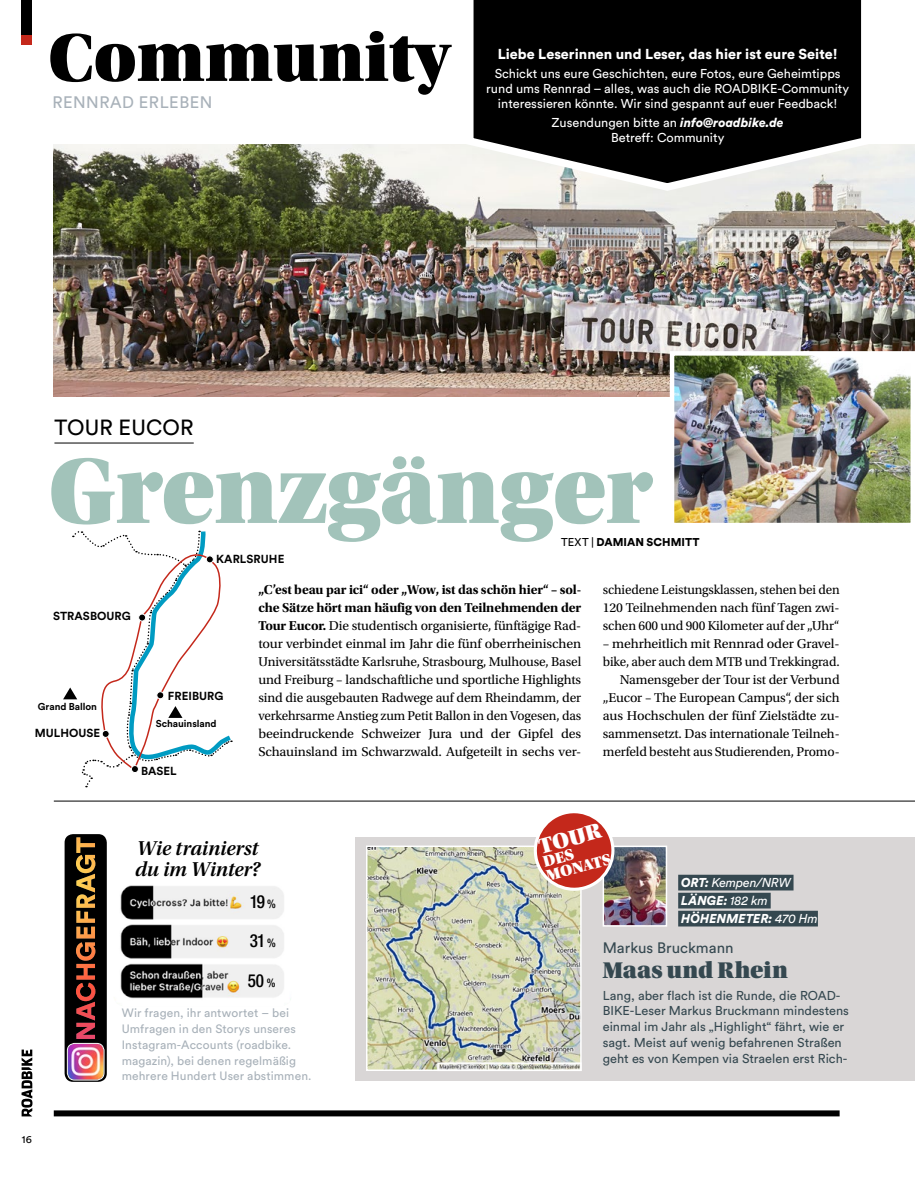
<style>
.page{position:relative;width:915px;height:1191px;background:#fff}
.page>*{position:absolute;margin:0;border:0;box-sizing:border-box;transform-origin:0 0}
.t1{font:97.65px "Utopia Std Black Headline";letter-spacing:-.005em;color:#a2c3ba}
.t2{font:71.25px "Utopia Std Black Headline";color:#000}
.t3{font:24px "Utopia Std Black Headline";letter-spacing:.005em;color:#354850}
.t4{font:22.8px "Utopia Std Black Headline";color:#fff}
.t5{font:21.75px "Circular Std";letter-spacing:.01em;color:#000}
.t6{font:21px/21px "Utopia Std Semibold Subh It";letter-spacing:-.005em;color:#000}
.t7{font:500 condensed 18px/39.3px "Helvetica Neue LT Com";color:#000;text-align:justify;scale:.95 1}
.t8{font:16.5px "Circular Std";letter-spacing:.03em;color:#a8b1b9}
.t9{font:16.5px/14px "Utopia Std Black Headline";color:#fff}
.t10{font:15px "Circular Std";color:#354850}
.t11{font:900 14.25px "Circular Std";color:#fff}
.t12{font:13.5px/18px "Utopia Std";letter-spacing:-.01em;color:#000;text-align:justify}
.t13{font:13.5px/18px "Utopia Std Bold Subh";letter-spacing:-.01em;color:#000}
.t14{font:12.75px/15px "Circular Std";color:#fff;text-align:center}
.t15{font:12.75px/15.8px "Circular Std";color:#354850}
.t16{font:italic 900 12.75px/18px "Circular Std";color:#fff}
.t17{font:12px/15.8px "Circular Std";letter-spacing:.01em;color:#a8b1b9}
.t18{font:700 11.55px "Circular Std";letter-spacing:.005em;color:#000}
.t19{font:900 11.25px "Circular Std";letter-spacing:.005em;color:#000}
.t20{font:10.5px "Circular Std";color:#000}
.t21{font:700 9.9px "Circular Std";letter-spacing:-.005em;color:#000}
.s1{font-weight:900;font-style:italic}
.s2{font-weight:400}
.s3{font-family:"Utopia Std Bold Subh"}
.s4{font-size:12px}
</style>
<div class="page">
<img style="left:54px;top:144px;width:860px;height:252px">
<hr style="left:914px;top:144px;width:1px;height:252px;background:#d9d9d9">
<svg style="left:460px;top:0;width:412px;height:196px;background:#373736"></svg>
<div style="left:54px;top:1110px;width:785px;height:6px;background:#000"></div>
<hr style="left:54px;top:801px;width:860px;height:1px;background:#000">
<img style="left:674px;top:356px;width:235px;height:166px">
<div style="left:669px;top:351px;width:245px;height:176px;border:4px solid #fff"></div>
<svg style="left:63px;top:530px;width:170px;height:257px"></svg>
<hr style="left:54px;top:442px;width:140px;height:1px;background:#000">
<svg style="left:21px;top:1049px;width:11px;height:67px"></svg>
<div style="left:65px;top:834px;width:42px;height:247px;background:#000;border-radius:9px"></div>
<div style="left:355px;top:837px;width:559px;height:243px;background:#d9d6d6"></div>
<img style="left:366px;top:845px;width:216px;height:226px">
<svg style="left:436px;top:1061px;width:146px;height:10px"></svg>
<img style="left:605px;top:848px;width:59px;height:75px">
<div style="left:602px;top:845px;width:65px;height:81px;border:2px solid #fff"></div>
<div style="left:678px;top:874px;width:115px;height:16px;background:#354850"></div>
<div style="left:678px;top:892px;width:92px;height:16px;background:#354850"></div>
<div style="left:678px;top:910px;width:139px;height:16px;background:#354850"></div>
<svg style="left:531px;top:813px;width:86px;height:80px"></svg>
<img style="left:68px;top:1043px;width:36px;height:36px">
<div style="left:67px;top:1043px;width:37px;height:37px;border:1px solid #fff;border-radius:7px"></div>
<img style="left:76px;top:837px;width:19px;height:202px">
<div style="left:22px;top:32px;width:10px;height:13px;background:#c4281b"></div>
<div style="left:22px;top:0;width:10px;height:34px;background:#000"></div>
<img style="left:120px;top:885px;width:171px;height:115px">
<h2 class="t2" style="left:49px;top:20px;width:401px">Community</h2>
<p class="t8" style="left:52px;top:92px;width:161px">RENNRAD ERLEBEN</p>
<p class="t11" style="left:497px;top:44px;width:341px">Liebe Leserinnen und Leser, das hier ist eure Seite!</p>
<p class="t14" style="left:486px;top:66px;width:364px">Schickt uns eure Geschichten, eure Fotos, eure Geheimtipps rund ums Rennrad – alles, was auch die ROADBIKE-Community interessieren könnte. Wir sind gespannt auf euer Feedback!</p>
<p class="t14" style="left:551px;top:115px;width:234px">Zusendungen bitte an <span class="s1">info@roadbike.de<br></span>Betreff: Community</p>
<h3 class="t5" style="left:55px;top:414px;width:140px">TOUR EUCOR</h3>
<h1 class="t1" style="left:48px;top:440px;width:605px">Grenzgänger</h1>
<p class="t19" style="left:561px;top:534px;width:140px"><span class="s2">TEXT |</span> DAMIAN SCHMITT</p>
<p class="t18" style="left:53px;top:609px;width:79px">STRASBOURG</p>
<p class="t21" style="left:38px;top:700px;width:61px">Grand Ballon</p>
<p class="t18" style="left:35px;top:725px;width:67px">MULHOUSE</p>
<p class="t18" style="left:216px;top:551px;width:70px">KARLSRUHE</p>
<p class="t18" style="left:168px;top:688px;width:57px">FREIBURG</p>
<p class="t21" style="left:156px;top:717px;width:62px">Schauinsland</p>
<p class="t18" style="left:141px;top:763px;width:37px">BASEL</p>
<p class="t13" style="left:258px;top:581px;width:324px">„C’est beau par ici“ oder „Wow, ist das schön hier“ – sol&shy;che Sätze hört man häufig von den Teilnehmenden der</p>
<p class="t12" style="left:258px;top:617px;width:324px"><span class="s3">Tour Eucor.</span> Die studentisch organisierte, fünftägige Rad&shy;tour verbindet einmal im Jahr die fünf oberrheinischen Universitätsstädte Karlsruhe, Strasbourg, Mulhouse, Basel und Freiburg – landschaftliche und sportliche Highlights sind die ausgebauten Radwege auf dem Rheindamm, der verkehrsarme Anstieg zum Petit Ballon in den Vogesen, das beeindruckende Schweizer Jura und der Gipfel des Schauinsland im Schwarzwald. Aufgeteilt in sechs ver-</p>
<p class="t12" style="left:602px;top:581px;width:238px">schiedene Leistungsklassen, stehen bei den 120 Teilnehmenden nach fünf Tagen zwi&shy;schen 600 und 900 Kilometer auf der „Uhr“</p>
<p class="t12" style="left:602px;top:635px;width:238px;text-align:right">– mehrheitlich mit Rennrad oder Gravel&shy;bike, aber auch dem MTB und Trekkingrad.<br>Namensgeber der Tour ist der Verbund „Eucor – The European Campus“, der sich aus Hochschulen der fünf Zielstädte zu&shy;sammensetzt. Das internationale Teilneh&shy;merfeld besteht aus Studierenden, Promo-</p>
<p class="t20" style="left:22px;top:1133px;width:11px">16</p>
<h3 class="t6" style="left:135px;top:838px;width:127px">Wie trainierst du im Winter?</h3>
<h3 class="t7" style="left:248px;top:882px;width:31px">19 <span class="s4">% </span>31 <span class="s4">% </span>50 <span class="s4">%</span></h3>
<p class="t17" style="left:122px;top:1005px;width:191px">Wir fragen, ihr antwortet – bei<br>Umfragen in den Storys unseres<br>Instagram-Accounts (roadbike. magazin), bei denen regelmäßig mehrere Hundert User abstimmen.</p>
<h3 class="t4" style="left:536px;top:835px;width:65px;rotate:-15deg">TOUR</h3>
<p class="t9" style="left:541px;top:855px;width:68px;rotate:-15deg">DES<br>MONATS</p>
<p class="t16" style="left:681px;top:873px;width:138px">ORT: <span class="s2">Kempen/NRW<br></span>LÄNGE: <span class="s2">182 km<br></span>HÖHENMETER: <span class="s2">470 Hm</span></p>
<p class="t10" style="left:602px;top:938px;width:132px">Markus Bruckmann</p>
<h3 class="t3" style="left:602px;top:958px;width:186px">Maas und Rhein</h3>
<p class="t15" style="left:602px;top:987px;width:248px">Lang, aber flach ist die Runde, die ROAD-BIKE-Leser Markus Bruckmann mindestens einmal im Jahr als „Highlight“ fährt, wie er sagt. Meist auf wenig befahrenen Straßen geht es von Kempen via Straelen erst Rich-</p>
</div>
